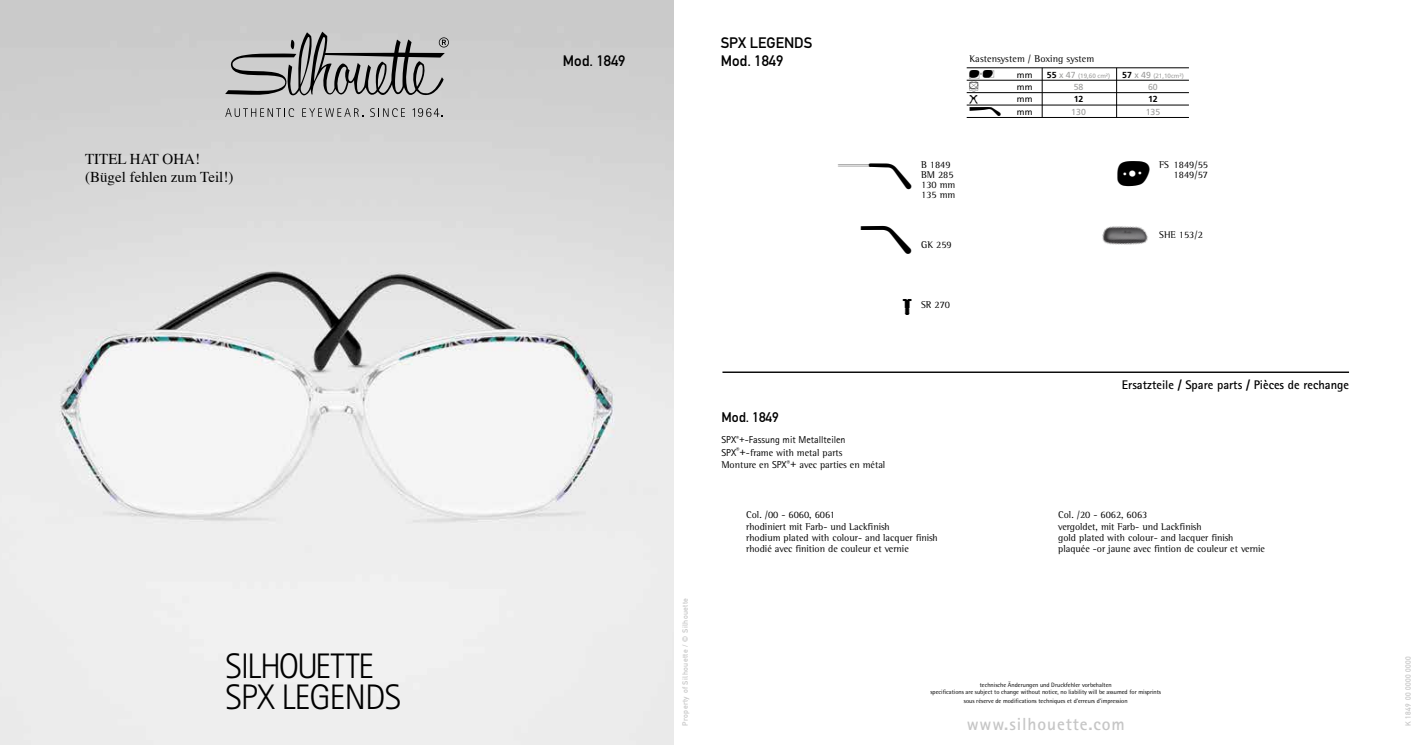
<style>
.page{position:relative;width:1418px;height:745px;background:#fff}
.page>*{position:absolute;margin:0;border:0;box-sizing:border-box;transform-origin:0 0}
.t1{font:300 35.5px/31.2px "Rotis Sans Serif";letter-spacing:-.025em;color:#000}
.t2{font:35px "Silhouette Font";color:#000}
.t3{font:31.25px "Silhouette Font";color:#000}
.t4{font:20px "Silhouette Font";color:#000}
.t5{font:700 17.5px "Rotis Sans Serif";letter-spacing:.05em;color:#c6c6c6}
.t6{font:15px/18px "Times";color:#000}
.t7{font:15px/18px "DIN Mittelschrift";color:#000}
.t8{font:14px "Silhouette Font";color:#000}
.t9{font:13.75px "DIN Mittelschrift";color:#000}
.t10{font:700 12.5px "Rotis Sans Serif";color:#000}
.t11{font:11.25px/12.4px "Silhouette Font";color:#000}
.t12{font:10px/11.2px "Rotis Semi Serif";color:#000}
.t13{font:10px "Rotis Sans Serif";color:#000}
.t14{font:8.75px "Frutiger";color:#9d9d9c}
.t15{font:8.75px "Frutiger";color:#000}
.t16{font:700 8.75px "Frutiger";color:#000}
.t17{font:7.5px "DIN Mittelschrift";letter-spacing:.05em;color:#c6c6c6}
.t18{font:6.25px/7.5px "Rotis Semi Sans";color:#000;text-align:center}
.t19{font:6.25px "Frutiger";color:#9d9d9c}
.s1{font-weight:700;font-size:8.75px;color:#000}
.s2{font-size:8.75px}
.s3{font-family:"Rotis Sans Serif"}
.s4{font-family:"Rotis Sans Serif";font-size:11.25px}
</style>
<div class="page">
<img style="left:0;top:0;width:673px;height:744px">
<hr style="left:722px;top:371px;width:626px;height:1px;background:#000">
<svg style="left:225px;top:108px;width:69px;height:9px"></svg>
<svg style="left:302px;top:108px;width:61px;height:9px"></svg>
<svg style="left:370px;top:108px;width:35px;height:9px"></svg>
<svg style="left:412px;top:108px;width:31px;height:9px"></svg>
<svg style="left:225px;top:32px;width:224px;height:64px;background:#a2a2a2"></svg>
<hr style="left:966px;top:68px;width:222px;height:1px;background:#000">
<hr style="left:966px;top:80px;width:222px;height:1px;background:#000">
<hr style="left:966px;top:92px;width:222px;height:1px;background:#000">
<hr style="left:966px;top:105px;width:222px;height:1px;background:#000">
<hr style="left:966px;top:117px;width:222px;height:1px;background:#000">
<hr style="left:1041px;top:68px;width:1px;height:49px;background:#000">
<hr style="left:1116px;top:68px;width:1px;height:49px;background:#000">
<img style="left:1102px;top:226px;width:46px;height:19px">
<h3 class="t6" style="left:85px;top:148px;width:150px">TITEL HAT OHA! (Bügel fehlen zum Teil!)</h3>
<h1 class="t1" style="left:225px;top:650px;width:177px">SILHOUETTE<br>SPX LEGENDS</h1>
<h3 class="t7" style="left:563px;top:52px;width:64px">Mod. 1849</h3>
<p class="t17" style="left:680px;top:725px;width:129px;rotate:-90deg">Property of Silhouette / © Silhouette</p>
<h3 class="t7" style="left:720px;top:34px;width:93px">SPX LEGENDS<br>Mod. 1849</h3>
<p class="t12" style="left:969px;top:53px;width:126px">Kastensystem / Boxing system</p>
<p class="t11" style="left:969px;top:69px;width:27px">z</p>
<p class="t15" style="left:1016px;top:69px;width:17px">mm</p>
<p class="t19" style="left:1046px;top:72px;width:65px"><span class="s1">55</span> <span class="s2">x 47</span> (19,60 cm²)</p>
<p class="t19" style="left:1122px;top:72px;width:63px"><span class="s1">57</span> <span class="s2">x 49</span> (21,10cm²)</p>
<h3 class="t8" style="left:969px;top:79px;width:11px">t</h3>
<p class="t15" style="left:1016px;top:82px;width:17px">mm</p>
<p class="t14" style="left:1073px;top:82px;width:11px">58</p>
<p class="t14" style="left:1148px;top:82px;width:11px">60</p>
<p class="t11" style="left:969px;top:94px;width:33px">h b</p>
<p class="t15" style="left:1016px;top:94px;width:17px">mm</p>
<p class="t16" style="left:1073px;top:94px;width:11px">12</p>
<p class="t16" style="left:1148px;top:94px;width:11px">12</p>
<p class="t15" style="left:1016px;top:106px;width:17px">mm</p>
<p class="t14" style="left:1071px;top:106px;width:16px">130</p>
<p class="t14" style="left:1145px;top:106px;width:16px">135</p>
<h3 class="t3" style="left:837px;top:160px;width:76px">y</h3>
<h2 class="t2" style="left:860px;top:221px;width:54px">x</h2>
<p class="t12" style="left:921px;top:159px;width:36px;line-height:10px">B 1849<br>BM 285<br>130 mm<br>135 mm</p>
<p class="t12" style="left:921px;top:239px;width:32px">GK 259</p>
<h3 class="t3" style="left:1116px;top:157px;width:35px">j</h3>
<p class="t12" style="left:1159px;top:160px;width:50px;line-height:10px;text-align:right">FS 1849/55<br>1849/57</p>
<p class="t12" style="left:1159px;top:229px;width:45px">SHE 153/2</p>
<h3 class="t4" style="left:902px;top:296px;width:11px">5</h3>
<p class="t12" style="left:921px;top:299px;width:30px">SR 270</p>
<h3 class="t9" style="left:721px;top:409px;width:59px">Mod. 1849</h3>
<p class="t13" style="left:721px;top:434px;width:126px">SPX<sup>®</sup>+-Fassung mit Metallteilen</p>
<p class="t12" style="left:721px;top:446px;width:165px;line-height:12.5px"><span class="s3">SPX</span><sup>®</sup><span class="s4">+</span>-frame with metal parts<br>Monture en <span class="s3">SPX</span><sup>®</sup><span class="s4">+</span> avec parties en métal</p>
<p class="t10" style="left:1121px;top:377px;width:228px">Ersatzteile / Spare parts / Pièces de rechange</p>
<p class="t12" style="left:746px;top:509px;width:193px">Col. /00 - 6060, 6061<br>rhodiniert mit Farb- und Lackfinish<br>rhodium plated with colour- and lacquer finish rhodié avec finition de couleur et vernie</p>
<p class="t12" style="left:1058px;top:509px;width:208px">Col. /20 - 6062, 6063<br>vergoldet, mit Farb- und Lackfinish<br>gold plated with colour- and lacquer finish plaquée -or jaune avec fintion de couleur et vernie</p>
<p class="t18" style="left:930px;top:680px;width:232px">technische Änderungen und Druckfehler vorbehalten<br>specifications are subject to change without notice, no liability will be assumed for misprints</p>
<p class="t18" style="left:963px;top:696px;width:165px">sous réserve de modifications techniques et d'erreurs d'impression</p>
<h3 class="t5" style="left:966px;top:712px;width:160px">www.silhouette.com</h3>
<p class="t17" style="left:1403px;top:725px;width:71px;rotate:-90deg">K 1849 00 0000 0000</p>
</div>
